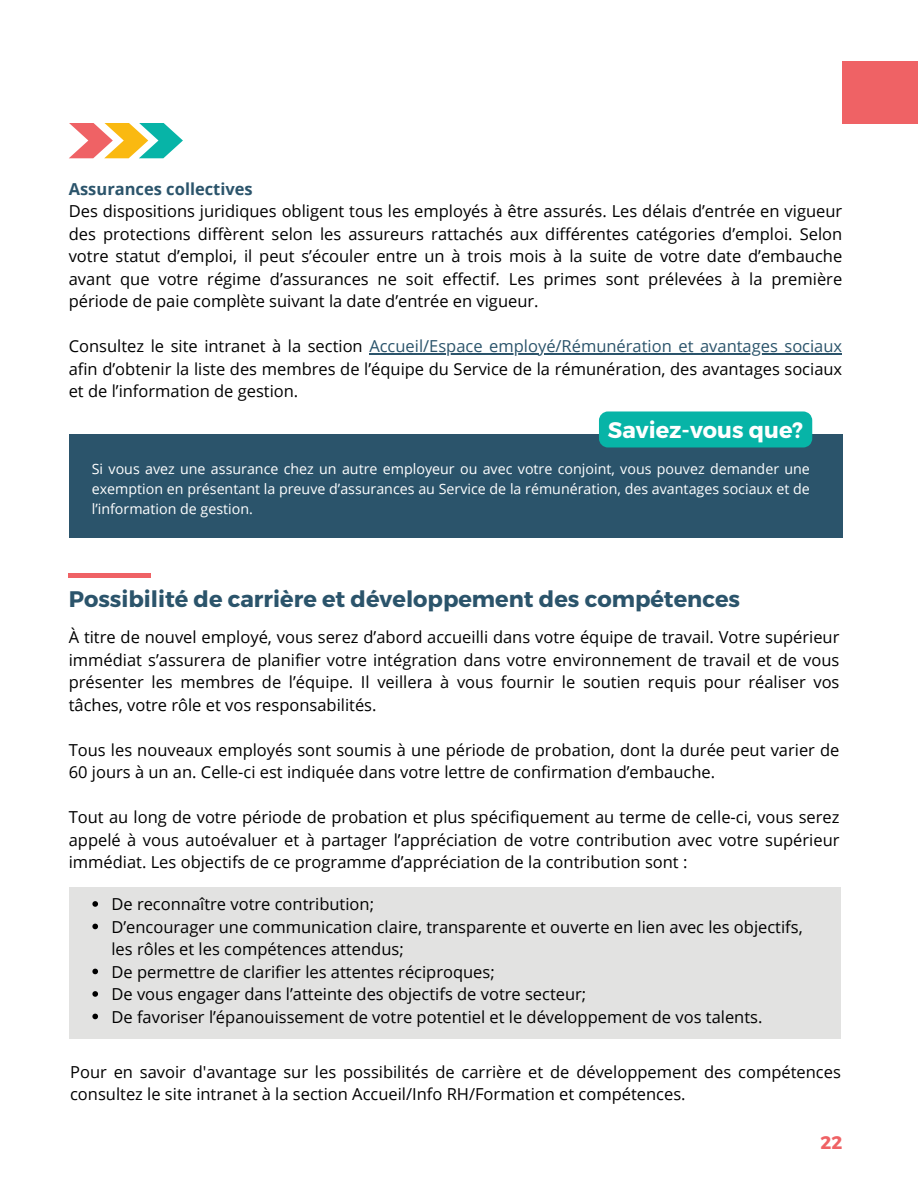
<style>
.page{position:relative;width:918px;height:1188px;background:#fff}
.page>*{position:absolute;margin:0;border:0;box-sizing:border-box;transform-origin:0 0}
.t1{font:700 22.5px "Montserrat";color:#2b546b}
.t2{font:700 22.5px "Montserrat";color:#fff}
.t3{font:700 18.15px "Montserrat";color:#ef6265}
.t4{font:16.5px/22.5px "Open Sans";color:#000}
.t5{font:16.5px "Open Sans";color:#2b546b}
.t6{font:14.25px/20.2px "Open Sans";color:#fff;text-align:justify}
.s1{font-weight:700;color:#2b546b}
.s2{color:#000}
</style>
<div class="page">
<svg style="left:69px;top:123px;width:114px;height:35px"></svg>
<div style="left:842px;top:61px;width:76px;height:63px;background:#ef6265"></div>
<hr style="left:369px;top:354px;width:473px;height:1px;background:#2b546b">
<div style="left:69px;top:887px;width:771px;height:152px;background:#e2e2e1"></div>
<svg style="left:92px;top:901px;width:6px;height:6px"></svg>
<svg style="left:92px;top:924px;width:6px;height:5px"></svg>
<svg style="left:92px;top:969px;width:6px;height:5px"></svg>
<svg style="left:92px;top:991px;width:6px;height:6px"></svg>
<svg style="left:92px;top:1014px;width:6px;height:5px"></svg>
<div style="left:69px;top:434px;width:774px;height:104px;background:#2b546b"></div>
<div style="left:599px;top:411px;width:213px;height:36px;background:#07b4a7"></div>
<hr style="left:69px;top:574px;width:82px;height:4px;background:#ef6265">
<h2 class="t4" style="left:69px;top:177px;width:775px"><span class="s1">Assurances collectives<br></span>Des dispositions juridiques obligent tous les employés à être assurés. Les délais d’entrée en vigueur des protections diffèrent selon les assureurs rattachés aux différentes catégories d’emploi. Selon votre statut d’emploi, il peut s’écouler entre un à trois mois à la suite de votre date d’embauche avant que votre régime d’assurances ne soit effectif. Les primes sont prélevées à la première période de paie complète suivant la date d’entrée en vigueur.</h2>
<h1 class="t5" style="left:69px;top:335px;width:775px"><span class="s2">Consultez le site intranet à la section</span> Accueil/Espace employé/Rémunération et avantages sociaux</h1>
<p class="t4" style="left:69px;top:357px;width:775px">afin d’obtenir la liste des membres de l’équipe du Service de la rémunération, des avantages sociaux et de l’information de gestion.</p>
<p class="t2" style="left:608px;top:416px;width:197px">Saviez-vous que?</p>
<p class="t6" style="left:92px;top:458px;width:720px">Si vous avez une assurance chez un autre employeur ou avec votre conjoint, vous pouvez demander une exemption en présentant la preuve d’assurances au Service de la rémunération, des avantages sociaux et de l’information de gestion.</p>
<p class="t1" style="left:69px;top:584px;width:673px">Possibilité de carrière et développement des compétences</p>
<p class="t4" style="left:69px;top:626px;width:772px;text-align:justify">À titre de nouvel employé, vous serez d’abord accueilli dans votre équipe de travail. Votre supérieur immédiat s’assurera de planifier votre intégration dans votre environnement de travail et de vous présenter les membres de l’équipe. Il veillera à vous fournir le soutien requis pour réaliser vos tâches, votre rôle et vos responsabilités.</p>
<p class="t4" style="left:69px;top:738px;width:772px">Tous les nouveaux employés sont soumis à une période de probation, dont la durée peut varier de<br>60 jours à un an. Celle-ci est indiquée dans votre lettre de confirmation d’embauche.</p>
<p class="t4" style="left:69px;top:806px;width:772px;text-align:justify">Tout au long de votre période de probation et plus spécifiquement au terme de celle-ci, vous serez appelé à vous autoévaluer et à partager l’appréciation de votre contribution avec votre supérieur immédiat. Les objectifs de ce programme d’appréciation de la contribution sont :</p>
<h1 class="t4" style="left:111px;top:892px;width:264px">De reconnaître votre contribution;</h1>
<h2 class="t4" style="left:111px;top:915px;width:693px">D’encourager une communication claire, transparente et ouverte en lien avec les objectifs, les rôles et les compétences attendus;</h2>
<h2 class="t4" style="left:111px;top:960px;width:385px">De permettre de clarifier les attentes réciproques;</h2>
<h2 class="t4" style="left:111px;top:982px;width:476px">De vous engager dans l’atteinte des objectifs de votre secteur;</h2>
<p class="t4" style="left:111px;top:1005px;width:653px">De favoriser l’épanouissement de votre potentiel et le développement de vos talents.</p>
<p class="t4" style="left:70px;top:1060px;width:772px">Pour en savoir d'avantage sur les possibilités de carrière et de développement des compétences consultez le site intranet à la section Accueil/Info RH/Formation et compétences.</p>
<h2 class="t3" style="left:820px;top:1131px;width:23px">22</h2>
</div>
